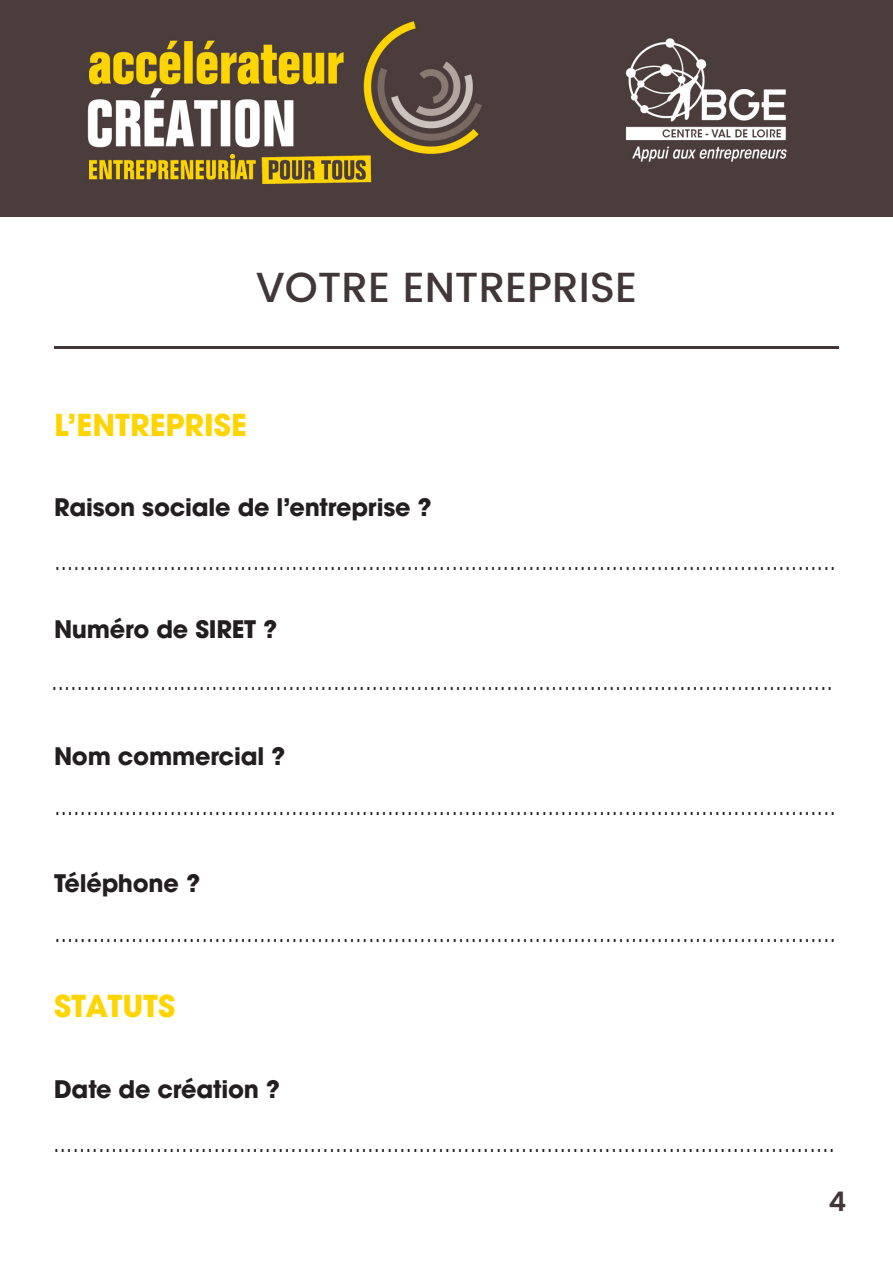
<style>
.page{position:relative;width:893px;height:1263px;background:#fff}
.page>*{position:absolute;margin:0;border:0;box-sizing:border-box;transform-origin:0 0}
.t1{font:500 42px "Poppins";color:#413739}
.t2{font:700 30px "ITC Avant Garde Pro";color:#fed501}
.t3{font:600 27px "Poppins";color:#413739}
.t4{font:24px "ITC Avant Garde Pro";color:#231f20}
.t5{font:700 24px "ITC Avant Garde Pro";letter-spacing:-.01em;color:#231f20}
</style>
<div class="page">
<img style="left:0;top:0;width:893px;height:217px">
<hr style="left:54px;top:347px;width:785px;height:2px;background:#413739">
<p class="t1" style="left:256px;top:256px;width:383px">VOTRE ENTREPRISE</p>
<p class="t2" style="left:54px;top:405px;width:194px">L’ENTREPRISE</p>
<p class="t5" style="left:54px;top:491px;width:379px">Raison sociale de l’entreprise ?</p>
<p class="t4" style="left:54px;top:546px;width:784px">..........................................................................................................................</p>
<p class="t5" style="left:54px;top:613px;width:225px">Numéro de SIRET ?</p>
<p class="t4" style="left:51px;top:666px;width:784px">..........................................................................................................................</p>
<p class="t5" style="left:54px;top:740px;width:233px">Nom commercial ?</p>
<p class="t4" style="left:54px;top:791px;width:784px">..........................................................................................................................</p>
<p class="t5" style="left:54px;top:867px;width:148px">Téléphone ?</p>
<p class="t4" style="left:54px;top:918px;width:784px">..........................................................................................................................</p>
<p class="t2" style="left:54px;top:986px;width:123px">STATUTS</p>
<p class="t5" style="left:54px;top:1073px;width:228px">Date de création ?</p>
<p class="t4" style="left:53px;top:1128px;width:784px">..........................................................................................................................</p>
<p class="t3" style="left:828px;top:1186px;width:19px">4</p>
</div>
